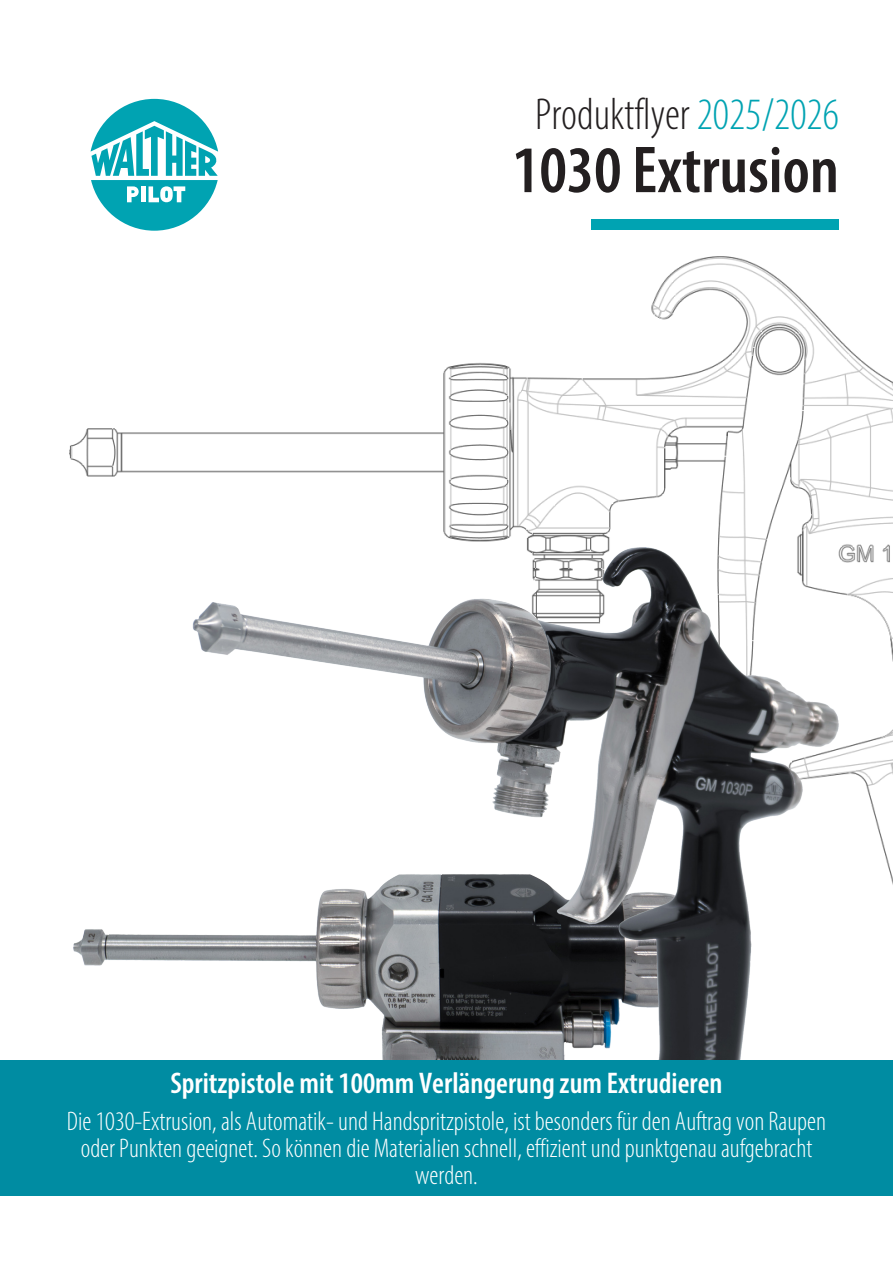
<style>
.page{position:relative;width:893px;height:1263px;background:#fff}
.page>*{position:absolute;margin:0;border:0;box-sizing:border-box;transform-origin:0 0}
.t1{font:600 condensed 66.9px "Myriad Pro";color:#231f20}
.t2{font:300 condensed 45px "Myriad Pro";color:#231f20}
.t3{font:600 condensed 30px "Myriad Pro";color:#fff}
.Para{font:300 condensed 27px/27px "Myriad Pro";color:#fff;text-align:center}
.s1{color:#00a3b2}
</style>
<div class="page">
<img style="left:69px;top:256px;width:824px;height:629px">
<img style="left:69px;top:867px;width:115px;height:99px">
<img style="left:184px;top:539px;width:656px;height:521px">
<svg style="left:91px;top:99px;width:127px;height:132px"></svg>
<div style="left:592px;top:219px;width:247px;height:11px;background:#00a3b2"></div>
<div style="left:0;top:1060px;width:893px;height:136px;background:#008ca2"></div>
<h1 class="t2" style="left:535px;top:88px;width:305px">Produktflyer <span class="s1">2025/2026</span></h1>
<h1 class="t1" style="left:512px;top:129px;width:328px">1030 Extrusion</h1>
<h3 class="t3" style="left:171px;top:1065px;width:554px">Spritzpistole mit 100mm Verlängerung zum Extrudieren</h3>
<p class="Para" style="left:67px;top:1108px;width:761px">Die 1030-Extrusion, als Automatik- und Handspritzpistole, ist besonders für den Auftrag von Raupen oder Punkten geeignet. So können die Materialien schnell, effizient und punktgenau aufgebracht werden.</p>
</div>
